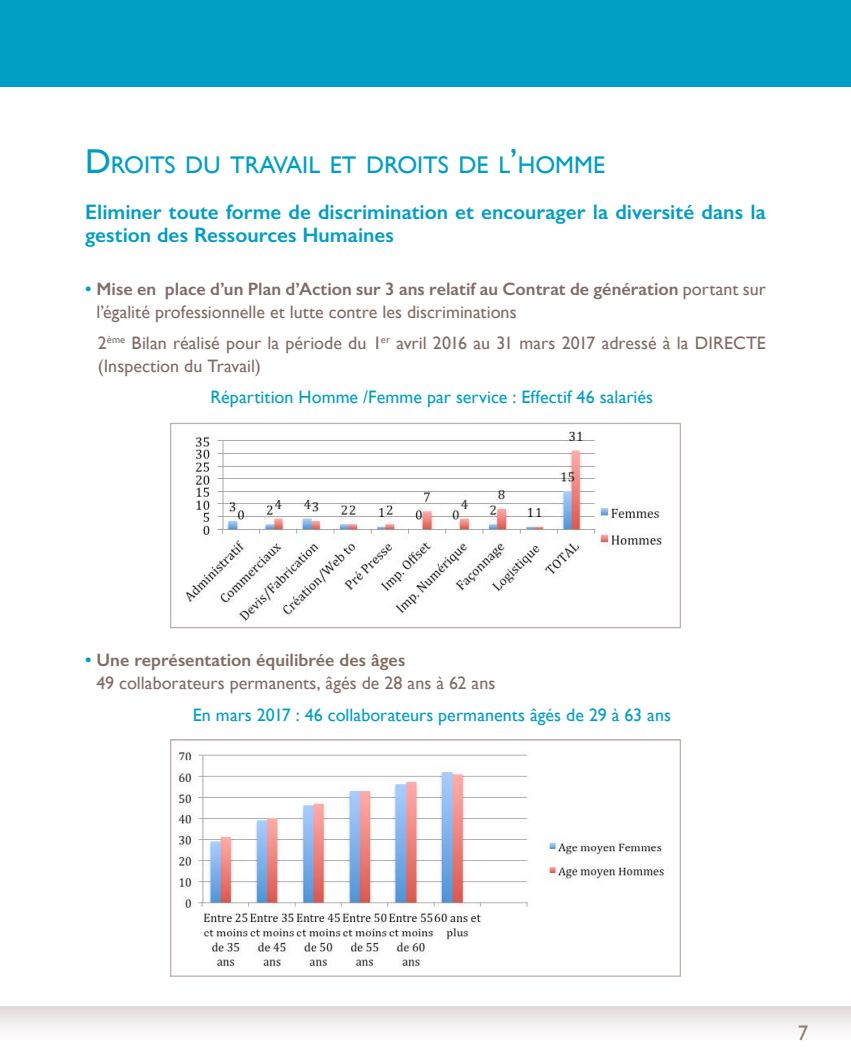
<style>
.page{position:relative;width:851px;height:1063px;background:#fff}
.page>*{position:absolute;margin:0;border:0;box-sizing:border-box;transform-origin:0 0}
.t1{font:24.15px "Gill Sans";color:#009dc5}
.t2{font:600 21px/22.8px "Gill Sans";color:#009dc5}
.t3{font:21px "Gill Sans";color:#8d7d74}
.t4{font:18px/23px "Gill Sans";color:#806b66}
.t5{font:18px "Gill Sans";letter-spacing:.005em;color:#009dc5}
.s1{font-size:34.5px}
.s2{font-weight:600;color:#009dc5}
.s3{font-weight:600}
</style>
<div class="page">
<div style="left:0;top:1006px;width:850px;height:57px;background:linear-gradient(to bottom,#e6e1df,#fff)"></div>
<div style="left:0;top:1006px;width:21px;height:57px;background:linear-gradient(to bottom,#e6e1df,#fff)"></div>
<div style="left:0;top:0;width:850px;height:86px;background:#009dc5"></div>
<img style="left:186px;top:430px;width:476px;height:191px">
<div style="left:170px;top:423px;width:511px;height:205px;border:1px solid #bfb1ac"></div>
<img style="left:178px;top:751px;width:487px;height:217px">
<div style="left:170px;top:739px;width:511px;height:238px;border:1px solid #bfb1ac"></div>
<h1 class="t1" style="left:85px;top:150px;width:521px"><span class="s1">D</span>ROITS DU TRAVAIL ET DROITS DE L<span class="s1">’</span>HOMME</h1>
<p class="t2" style="left:85px;top:201px;width:682px">Eliminer toute forme de discrimination et encourager la diversité dans la gestion des Ressources Humaines</p>
<p class="t4" style="left:96px;top:277px;width:670px;text-indent:-11px"><span class="s2">•</span> <span class="s3">Mise en place d’un Plan d’Action sur 3 ans relatif au Contrat de génération</span> portant sur l’égalité professionnelle et lutte contre les discriminations</p>
<p class="t4" style="left:98px;top:331px;width:669px">2<sup>ème</sup> Bilan réalisé pour la période du 1<sup>er</sup> avril 2016 au 31 mars 2017 adressé à la DIRECTE (Inspection du Travail)</p>
<p class="t5" style="left:210px;top:387px;width:444px">Répartition Homme /Femme par service : Effectif 46 salariés</p>
<p class="t4" style="left:96px;top:649px;width:400px;text-indent:-11px"><span class="s2">•</span> <span class="s3">Une représentation équilibrée des âges<br></span>49 collaborateurs permanents, âgés de 28 ans à 62 ans</p>
<p class="t5" style="left:193px;top:704px;width:479px">En mars 2017 : 46 collaborateurs permanents âgés de 29 à 63 ans</p>
<p class="t3" style="left:797px;top:1021px;width:12px">7</p>
</div>
